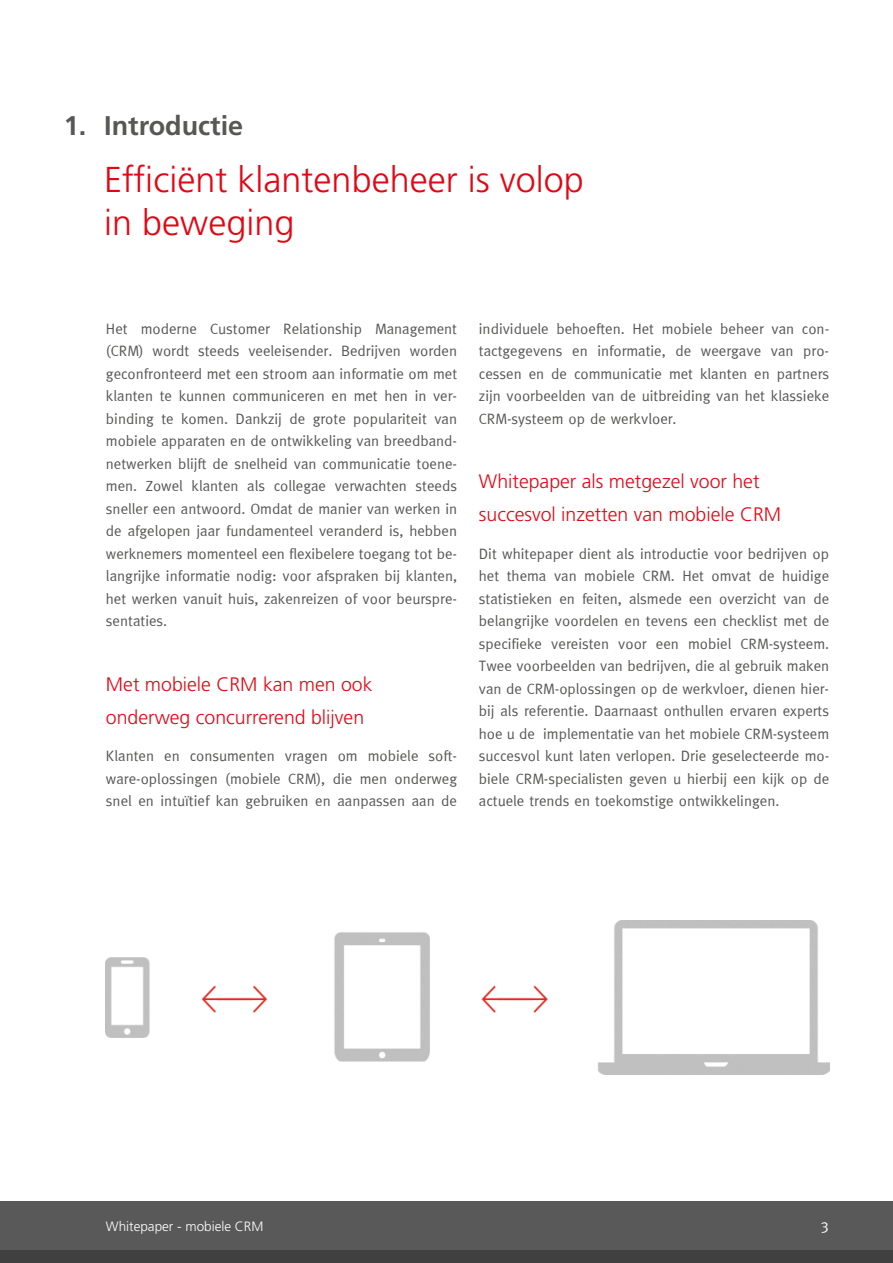
<style>
.page{position:relative;width:893px;height:1263px;background:#fff}
.page>*{position:absolute;margin:0;border:0;box-sizing:border-box;transform-origin:0 0}
.t1{font:300 36px/43.2px "Frutiger LT Std";color:#e30613}
.t2{font:700 27px "Frutiger LT Std";color:#575756}
.t3{font:300 19.5px/33px "Frutiger LT Std";color:#e30613}
.t4{font:15px/22.5px "Meta Normal";color:#575756;text-align:justify}
.t5{font:15px "Meta Normal";color:#fff}
.t6{font:300 13.5px "Frutiger LT Std";color:#fff}
</style>
<div class="page">
<img style="left:105px;top:921px;width:724px;height:153px">
<div style="left:0;top:1201px;width:893px;height:54px;background:#595959"></div>
<div style="left:0;top:1250px;width:893px;height:13px;background:#404040"></div>
<h2 class="t2" style="left:64px;top:110px;width:181px">1. Introductie</h2>
<h1 class="t1" style="left:104px;top:158px;width:481px">Efficiënt klantenbeheer is volop in beweging</h1>
<p class="t4" style="left:106px;top:317px;width:353px">Het moderne Customer Relationship Management (CRM) wordt steeds veeleisender. Bedrijven worden geconfronteerd met een stroom aan informatie om met klanten te kunnen communiceren en met hen in ver&shy;binding te komen. Dankzij de grote populariteit van mobiele apparaten en de ontwikkeling van breedband&shy;netwerken blijft de snelheid van communicatie toene&shy;men. Zowel klanten als collegae verwachten steeds sneller een antwoord. Omdat de manier van werken in de afgelopen jaar fundamenteel veranderd is, hebben werknemers momenteel een flexibelere toegang tot be&shy;langrijke informatie nodig: voor afspraken bij klanten, het werken vanuit huis, zakenreizen of voor beurspre&shy;sentaties.</p>
<h3 class="t3" style="left:106px;top:668px;width:268px">Met mobiele CRM kan men ook onderweg concurrerend blijven</h3>
<p class="t4" style="left:106px;top:745px;width:353px">Klanten en consumenten vragen om mobiele soft&shy;ware-oplossingen (mobiele CRM), die men onderweg snel en intuïtief kan gebruiken en aanpassen aan de</p>
<p class="t4" style="left:479px;top:317px;width:352px">individuele behoeften. Het mobiele beheer van con&shy;tactgegevens en informatie, de weergave van pro&shy;cessen en de communicatie met klanten en partners zijn voorbeelden van de uitbreiding van het klassieke CRM-systeem op de werkvloer.</p>
<h3 class="t3" style="left:479px;top:465px;width:304px">Whitepaper als metgezel voor het succesvol inzetten van mobiele CRM</h3>
<p class="t4" style="left:479px;top:542px;width:352px">Dit whitepaper dient als introductie voor bedrijven op het thema van mobiele CRM. Het omvat de huidige statistieken en feiten, alsmede een overzicht van de belangrijke voordelen en tevens een checklist met de specifieke vereisten voor een mobiel CRM-systeem.<br>Twee voorbeelden van bedrijven, die al gebruik maken van de CRM-oplossingen op de werkvloer, dienen hier&shy;bij als referentie. Daarnaast onthullen ervaren experts hoe u de implementatie van het mobiele CRM-systeem succesvol kunt laten verlopen. Drie geselecteerde mo&shy;biele CRM-specialisten geven u hierbij een kijk op de actuele trends en toekomstige ontwikkelingen.</p>
<p class="t6" style="left:106px;top:1218px;width:159px">Whitepaper - mobiele CRM</p>
<p class="t5" style="left:821px;top:1216px;width:10px">3</p>
</div>
